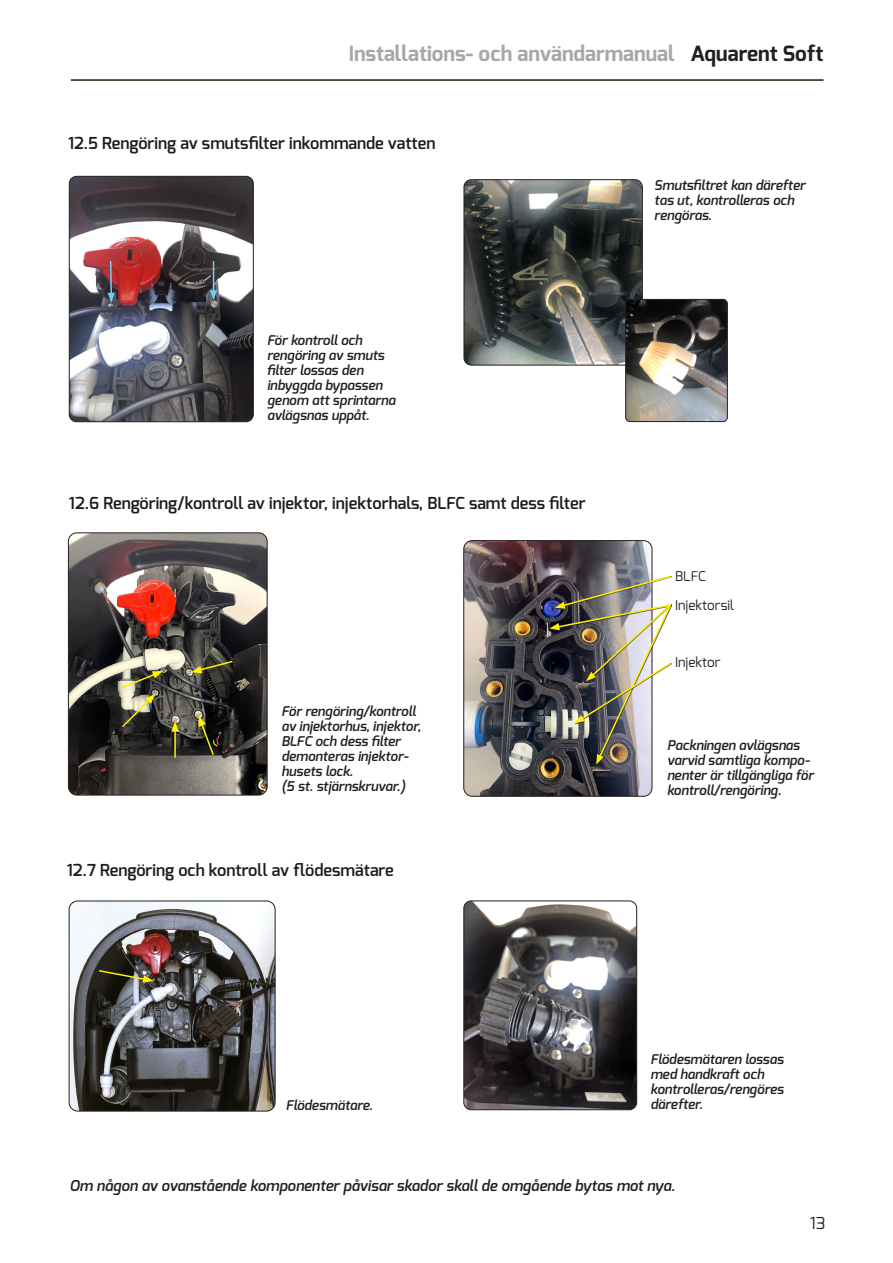
<style>
.page{position:relative;width:893px;height:1263px;background:#fff}
.page>*{position:absolute;margin:0;border:0;box-sizing:border-box;transform-origin:0 0}
.t1{font:700 21px "Exo";color:#a7a6ab}
.t2{font:600 16.5px "Exo";color:#1f1b1c}
.t3{font:16.5px "Exo";color:#231f20}
.Mellanrum_5p{font:italic 600 15px "Exo";color:#231f20}
.Mellanrum_5p-2{font:italic 600 13.5px/15px "Exo";color:#231f20}
.Mellanrum_5p-3{font:13.5px "Exo";color:#231f20}
.s1{color:#231f20}
</style>
<div class="page">
<hr style="left:71px;top:79px;width:752px;height:2px;background:#1a1a00">
<img style="left:68px;top:534px;width:199px;height:261px">
<div style="left:68px;top:532px;width:200px;height:263px;border:1px solid #231f20;border-radius:9px"></div>
<img style="left:465px;top:541px;width:187px;height:255px">
<div style="left:463px;top:540px;width:189px;height:257px;border:1px solid #231f20;border-radius:9px"></div>
<img style="left:464px;top:180px;width:177px;height:185px">
<div style="left:464px;top:179px;width:179px;height:186px;border:1px solid #231f20;border-radius:7px"></div>
<img style="left:464px;top:901px;width:173px;height:209px">
<div style="left:463px;top:901px;width:174px;height:209px;border:1px solid #231f20;border-radius:7px"></div>
<img style="left:69px;top:176px;width:184px;height:246px">
<div style="left:69px;top:176px;width:185px;height:246px;border:1px solid #231f20;border-radius:7px"></div>
<svg style="left:108px;top:260px;width:7px;height:43px"></svg>
<hr style="left:213px;top:261px;width:1px;height:32px;background:#6bcff6">
<svg style="left:210px;top:290px;width:7px;height:10px"></svg>
<img style="left:549px;top:574px;width:123px;height:191px">
<img style="left:626px;top:299px;width:100px;height:121px">
<div style="left:625px;top:299px;width:103px;height:123px;border:1px solid #231f20;border-radius:4px"></div>
<svg style="left:191px;top:660px;width:43px;height:13px"></svg>
<svg style="left:199px;top:716px;width:16px;height:41px"></svg>
<hr style="left:174px;top:729px;width:2px;height:29px;background:#fff101">
<svg style="left:171px;top:721px;width:8px;height:11px"></svg>
<img style="left:69px;top:901px;width:206px;height:210px">
<div style="left:69px;top:901px;width:206px;height:210px;border:1px solid #231f20;border-radius:9px"></div>
<svg style="left:97px;top:969px;width:57px;height:14px"></svg>
<svg style="left:120px;top:671px;width:43px;height:58px;background:#6e6c53"></svg>
<h1 class="t1" style="left:349px;top:40px;width:476px">Installations- och användarmanual <span class="s1">Aquarent Soft</span></h1>
<p class="t2" style="left:68px;top:133px;width:369px">12.5 Rengöring av smutsfilter inkommande vatten</p>
<p class="Mellanrum_5p-2" style="left:267px;top:333px;width:130px">För kontroll och rengöring av smuts filter lossas den inbyggda bypassen genom att sprintarna avlägsnas uppåt.</p>
<p class="t2" style="left:69px;top:493px;width:518px">12.6 Rengöring/kontroll av injektor, injektorhals, BLFC samt dess filter</p>
<p class="Mellanrum_5p-2" style="left:281px;top:703px;width:141px">För rengöring/kontroll av injektorhus, injektor,<br>BLFC och dess filter demonteras injektor&shy;husets lock.</p>
<p class="Mellanrum_5p-2" style="left:281px;top:778px;width:125px">(5 st. stjärnskruvar.)</p>
<p class="t2" style="left:67px;top:859px;width:328px">12.7 Rengöring och kontroll av flödesmätare</p>
<p class="Mellanrum_5p-2" style="left:654px;top:178px;width:153px">Smutsfiltret kan därefter tas ut, kontrolleras och rengöras.</p>
<p class="Mellanrum_5p-3" style="left:675px;top:567px;width:32px">BLFC</p>
<p class="Mellanrum_5p-3" style="left:675px;top:597px;width:61px">Injektorsil</p>
<p class="Mellanrum_5p-3" style="left:675px;top:653px;width:47px">Injektor</p>
<p class="Mellanrum_5p-2" style="left:667px;top:738px;width:148px">Packningen avlägsnas varvid samtliga kompo&shy;nenter är tillgängliga för kontroll/rengöring.</p>
<p class="Mellanrum_5p-2" style="left:286px;top:1097px;width:88px">Flödesmätare.</p>
<p class="Mellanrum_5p-2" style="left:650px;top:1052px;width:135px">Flödesmätaren lossas</p>
<p class="Mellanrum_5p-2" style="left:650px;top:1067px;width:135px">med handkraft och kontrolleras/rengöres därefter.</p>
<p class="Mellanrum_5p" style="left:70px;top:1176px;width:607px">Om någon av ovanstående komponenter påvisar skador skall de omgående bytas mot nya.</p>
<p class="t3" style="left:810px;top:1212px;width:17px">13</p>
</div>
